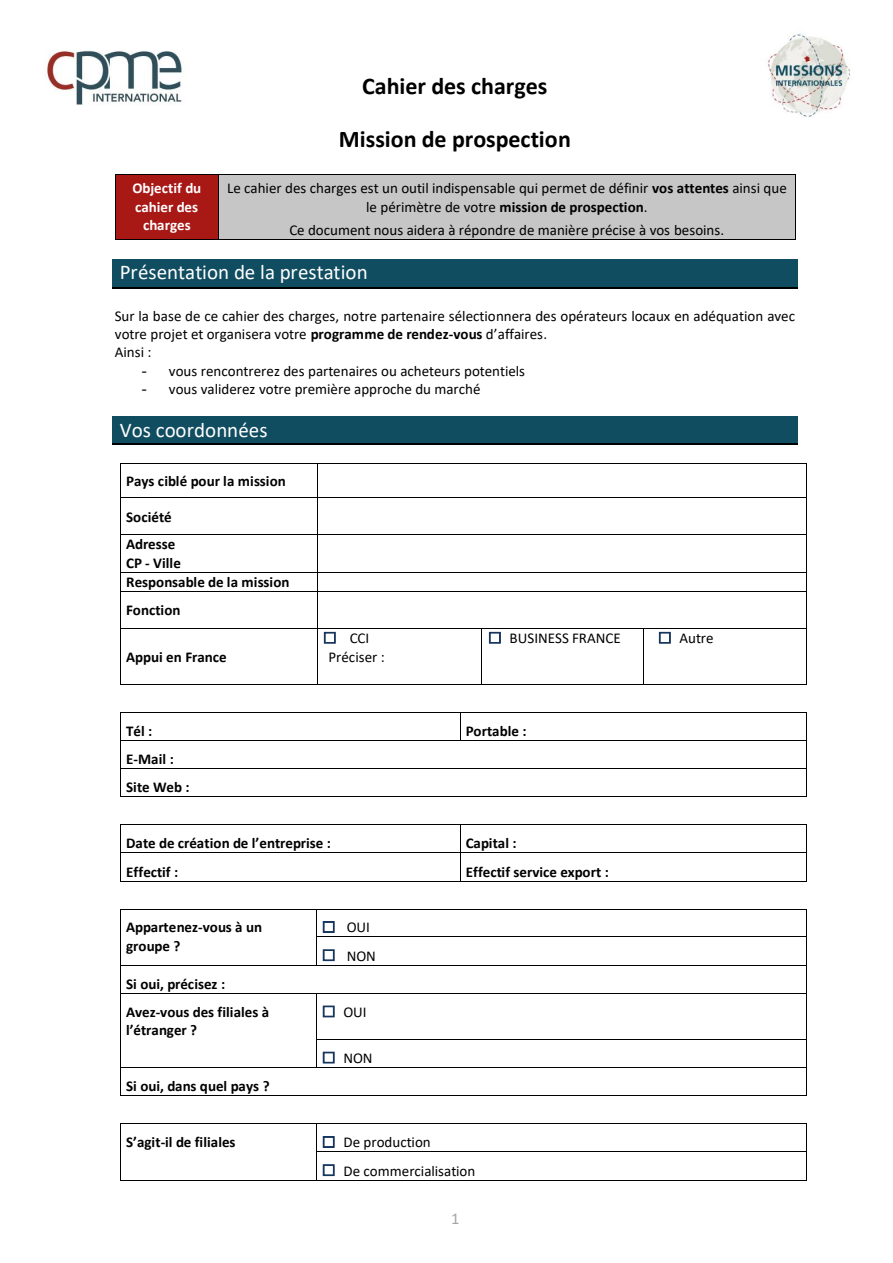
<style>
.page{position:relative;width:893px;height:1263px;background:#fff}
.page>*{position:absolute;margin:0;border:0;box-sizing:border-box;transform-origin:0 0}
.t1{font:700 24px "Calibri";color:#000}
.t2{font:21px "Calibri";color:#fff}
.t3{font:16.5px "Calibri";color:#a6a6a6}
.t4{font:15px/18.5px "Calibri";color:#000}
.t5{font:700 15px/28.2px "Calibri";color:#000}
.t6{font:700 15px/18.5px "Calibri";color:#fff;text-align:center}
.s1{font-weight:700}
.s2{font-family:"Arial"}
</style>
<div class="page">
<img style="left:46px;top:50px;width:137px;height:55px">
<img style="left:768px;top:34px;width:82px;height:83px">
<div style="left:116px;top:175px;width:102px;height:64px;background:#a81815"></div>
<div style="left:219px;top:175px;width:576px;height:64px;background:#c6c6c6"></div>
<hr style="left:116px;top:174px;width:102px;height:1px;background:#000">
<hr style="left:219px;top:174px;width:576px;height:1px;background:#000">
<hr style="left:115px;top:175px;width:1px;height:64px;background:#000">
<hr style="left:116px;top:239px;width:102px;height:1px;background:#000">
<hr style="left:218px;top:175px;width:1px;height:64px;background:#000">
<hr style="left:219px;top:239px;width:576px;height:1px;background:#000">
<hr style="left:795px;top:175px;width:1px;height:64px;background:#000">
<div style="left:113px;top:259px;width:685px;height:28px;background:#114d61"></div>
<hr style="left:113px;top:287px;width:685px;height:1px;background:#000">
<div style="left:113px;top:417px;width:685px;height:27px;background:#114d61"></div>
<hr style="left:113px;top:444px;width:685px;height:1px;background:#000">
<hr style="left:121px;top:463px;width:196px;height:1px;background:#000">
<hr style="left:318px;top:463px;width:488px;height:1px;background:#000">
<hr style="left:121px;top:464px;width:1px;height:33px;background:#000">
<hr style="left:317px;top:464px;width:1px;height:33px;background:#000">
<hr style="left:806px;top:464px;width:1px;height:33px;background:#000">
<hr style="left:121px;top:497px;width:196px;height:1px;background:#000">
<hr style="left:318px;top:497px;width:488px;height:1px;background:#000">
<hr style="left:121px;top:498px;width:1px;height:36px;background:#000">
<hr style="left:317px;top:498px;width:1px;height:36px;background:#000">
<hr style="left:806px;top:498px;width:1px;height:36px;background:#000">
<hr style="left:121px;top:534px;width:196px;height:1px;background:#000">
<hr style="left:318px;top:534px;width:488px;height:1px;background:#000">
<hr style="left:121px;top:535px;width:1px;height:37px;background:#000">
<hr style="left:317px;top:535px;width:1px;height:37px;background:#000">
<hr style="left:806px;top:535px;width:1px;height:37px;background:#000">
<hr style="left:121px;top:572px;width:196px;height:1px;background:#000">
<hr style="left:318px;top:572px;width:488px;height:1px;background:#000">
<hr style="left:121px;top:591px;width:196px;height:1px;background:#000">
<svg style="left:317px;top:572px;width:1px;height:20px"></svg>
<hr style="left:318px;top:591px;width:488px;height:1px;background:#000">
<svg style="left:806px;top:572px;width:1px;height:20px"></svg>
<hr style="left:121px;top:592px;width:1px;height:36px;background:#000">
<hr style="left:317px;top:592px;width:1px;height:36px;background:#000">
<hr style="left:806px;top:592px;width:1px;height:36px;background:#000">
<hr style="left:121px;top:628px;width:196px;height:1px;background:#000">
<hr style="left:318px;top:628px;width:163px;height:1px;background:#000">
<hr style="left:481px;top:628px;width:162px;height:1px;background:#000">
<hr style="left:644px;top:628px;width:162px;height:1px;background:#000">
<hr style="left:121px;top:629px;width:1px;height:55px;background:#000">
<hr style="left:317px;top:629px;width:1px;height:55px;background:#000">
<hr style="left:481px;top:629px;width:1px;height:55px;background:#000">
<hr style="left:643px;top:629px;width:1px;height:55px;background:#000">
<hr style="left:806px;top:629px;width:1px;height:55px;background:#000">
<hr style="left:122px;top:684px;width:195px;height:1px;background:#000">
<hr style="left:318px;top:684px;width:142px;height:1px;background:#000">
<svg style="left:460px;top:684px;width:21px;height:1px"></svg>
<hr style="left:481px;top:684px;width:162px;height:1px;background:#000">
<hr style="left:644px;top:684px;width:162px;height:1px;background:#000">
<hr style="left:122px;top:712px;width:338px;height:1px;background:#000">
<hr style="left:462px;top:712px;width:344px;height:1px;background:#000">
<hr style="left:121px;top:740px;width:339px;height:1px;background:#000">
<svg style="left:460px;top:712px;width:2px;height:29px"></svg>
<hr style="left:461px;top:740px;width:345px;height:1px;background:#000">
<hr style="left:121px;top:768px;width:685px;height:1px;background:#000">
<hr style="left:122px;top:796px;width:211px;height:1px;background:#000">
<hr style="left:334px;top:796px;width:472px;height:1px;background:#000">
<svg style="left:806px;top:712px;width:1px;height:85px"></svg>
<hr style="left:122px;top:824px;width:211px;height:1px;background:#000">
<hr style="left:334px;top:824px;width:126px;height:1px;background:#000">
<hr style="left:461px;top:824px;width:345px;height:1px;background:#000">
<hr style="left:121px;top:852px;width:339px;height:1px;background:#000">
<hr style="left:461px;top:852px;width:345px;height:1px;background:#000">
<hr style="left:122px;top:881px;width:338px;height:1px;background:#000">
<svg style="left:460px;top:824px;width:2px;height:58px"></svg>
<hr style="left:462px;top:881px;width:344px;height:1px;background:#000">
<svg style="left:806px;top:824px;width:1px;height:58px"></svg>
<hr style="left:122px;top:909px;width:194px;height:1px;background:#000">
<hr style="left:317px;top:909px;width:143px;height:1px;background:#000">
<hr style="left:461px;top:909px;width:345px;height:1px;background:#000">
<hr style="left:317px;top:936px;width:489px;height:1px;background:#000">
<hr style="left:121px;top:965px;width:195px;height:1px;background:#000">
<svg style="left:316px;top:909px;width:1px;height:57px"></svg>
<hr style="left:317px;top:965px;width:489px;height:1px;background:#000">
<hr style="left:121px;top:993px;width:195px;height:1px;background:#000">
<hr style="left:317px;top:993px;width:489px;height:1px;background:#000">
<svg style="left:806px;top:909px;width:1px;height:85px"></svg>
<hr style="left:121px;top:994px;width:1px;height:45px;background:#000">
<hr style="left:316px;top:994px;width:1px;height:45px;background:#000">
<hr style="left:806px;top:994px;width:1px;height:45px;background:#000">
<hr style="left:317px;top:1039px;width:489px;height:1px;background:#000">
<hr style="left:121px;top:1067px;width:195px;height:1px;background:#000">
<svg style="left:316px;top:1039px;width:1px;height:29px"></svg>
<hr style="left:317px;top:1067px;width:489px;height:1px;background:#000">
<hr style="left:122px;top:1095px;width:338px;height:1px;background:#000">
<hr style="left:461px;top:1095px;width:345px;height:1px;background:#000">
<svg style="left:806px;top:1039px;width:1px;height:57px"></svg>
<hr style="left:122px;top:1123px;width:194px;height:1px;background:#000">
<hr style="left:317px;top:1123px;width:143px;height:1px;background:#000">
<hr style="left:461px;top:1123px;width:345px;height:1px;background:#000">
<hr style="left:317px;top:1151px;width:489px;height:1px;background:#000">
<hr style="left:121px;top:1180px;width:195px;height:1px;background:#000">
<svg style="left:316px;top:1123px;width:1px;height:58px"></svg>
<hr style="left:317px;top:1180px;width:489px;height:1px;background:#000">
<svg style="left:806px;top:1123px;width:1px;height:58px"></svg>
<svg style="left:324px;top:632px;width:12px;height:12px"></svg>
<svg style="left:489px;top:632px;width:12px;height:12px"></svg>
<svg style="left:659px;top:632px;width:12px;height:12px"></svg>
<svg style="left:323px;top:921px;width:12px;height:12px"></svg>
<svg style="left:323px;top:949px;width:12px;height:12px"></svg>
<svg style="left:323px;top:1005px;width:12px;height:12px"></svg>
<svg style="left:323px;top:1052px;width:12px;height:11px"></svg>
<svg style="left:323px;top:1136px;width:12px;height:12px"></svg>
<svg style="left:323px;top:1164px;width:12px;height:12px"></svg>
<h1 class="t1" style="left:362px;top:69px;width:187px">Cahier des charges</h1>
<h1 class="t1" style="left:339px;top:122px;width:234px">Mission de prospection</h1>
<p class="t6" style="left:133px;top:179px;width:70px">Objectif du cahier des charges</p>
<p class="t4" style="left:227px;top:179px;width:561px;text-align:center">Le cahier des charges est un outil indispensable qui permet de définir <span class="s1">vos attentes</span> ainsi que le périmètre de votre <span class="s1">mission de prospection</span>.</p>
<p class="t4" style="left:289px;top:220px;width:436px">Ce document nous aidera à répondre de manière précise à vos besoins.</p>
<h2 class="t2" style="left:120px;top:258px;width:250px">Présentation de la prestation</h2>
<p class="t4" style="left:115px;top:306px;width:682px">Sur la base de ce cahier des charges, notre partenaire sélectionnera des opérateurs locaux en adéquation avec votre projet et organisera votre <span class="s1">programme de rendez-vous</span> d’affaires.<br>Ainsi :</p>
<p class="t4" style="left:142px;top:361px;width:385px"><span class="s2">-</span> vous rencontrerez des partenaires ou acheteurs potentiels</p>
<p class="t4" style="left:142px;top:380px;width:340px"><span class="s2">-</span> vous validerez votre première approche du marché</p>
<h2 class="t2" style="left:120px;top:415px;width:149px">Vos coordonnées</h2>
<p class="t5" style="left:126px;top:466px;width:161px">Pays ciblé pour la mission</p>
<p class="t5" style="left:126px;top:503px;width:51px;line-height:27.3px">Société<br>Adresse</p>
<p class="t5" style="left:126px;top:553px;width:165px;line-height:19.2px">CP - Ville<br>Responsable de la mission</p>
<p class="t5" style="left:126px;top:596px;width:56px">Fonction</p>
<p class="t5" style="left:126px;top:642px;width:102px">Appui en France</p>
<p class="t4" style="left:328px;top:629px;width:58px;text-align:center">CCI<br>Préciser :</p>
<p class="t4" style="left:510px;top:629px;width:113px">BUSINESS FRANCE</p>
<p class="t4" style="left:680px;top:629px;width:36px">Autre</p>
<p class="t5" style="left:126px;top:717px;width:28px">Tél :</p>
<p class="t5" style="left:466px;top:717px;width:62px">Portable :</p>
<p class="t5" style="left:126px;top:745px;width:65px">E-Mail :<br>Site Web :</p>
<p class="t5" style="left:126px;top:829px;width:206px">Date de création de l’entreprise :</p>
<p class="t5" style="left:466px;top:829px;width:53px">Capital :</p>
<p class="t5" style="left:126px;top:857px;width:54px">Effectif :</p>
<p class="t5" style="left:466px;top:857px;width:145px">Effectif service export :</p>
<p class="t5" style="left:126px;top:918px;width:137px;line-height:18.3px">Appartenez-vous à un groupe ?</p>
<p class="t4" style="left:347px;top:913px;width:31px;line-height:28.2px">OUI<br>NON</p>
<p class="t5" style="left:126px;top:969px;width:145px">Si oui, précisez :<br>Avez-vous des filiales à</p>
<p class="t5" style="left:126px;top:1016px;width:73px">l’étranger ?</p>
<p class="t4" style="left:343px;top:1002px;width:25px">OUI</p>
<p class="t4" style="left:343px;top:1048px;width:31px">NON</p>
<p class="t5" style="left:126px;top:1072px;width:145px">Si oui, dans quel pays ?</p>
<p class="t5" style="left:126px;top:1128px;width:111px">S’agit-il de filiales</p>
<p class="t4" style="left:343px;top:1128px;width:133px;line-height:28.2px">De production<br>De commercialisation</p>
<p class="t3" style="left:451px;top:1207px;width:10px">1</p>
</div>
